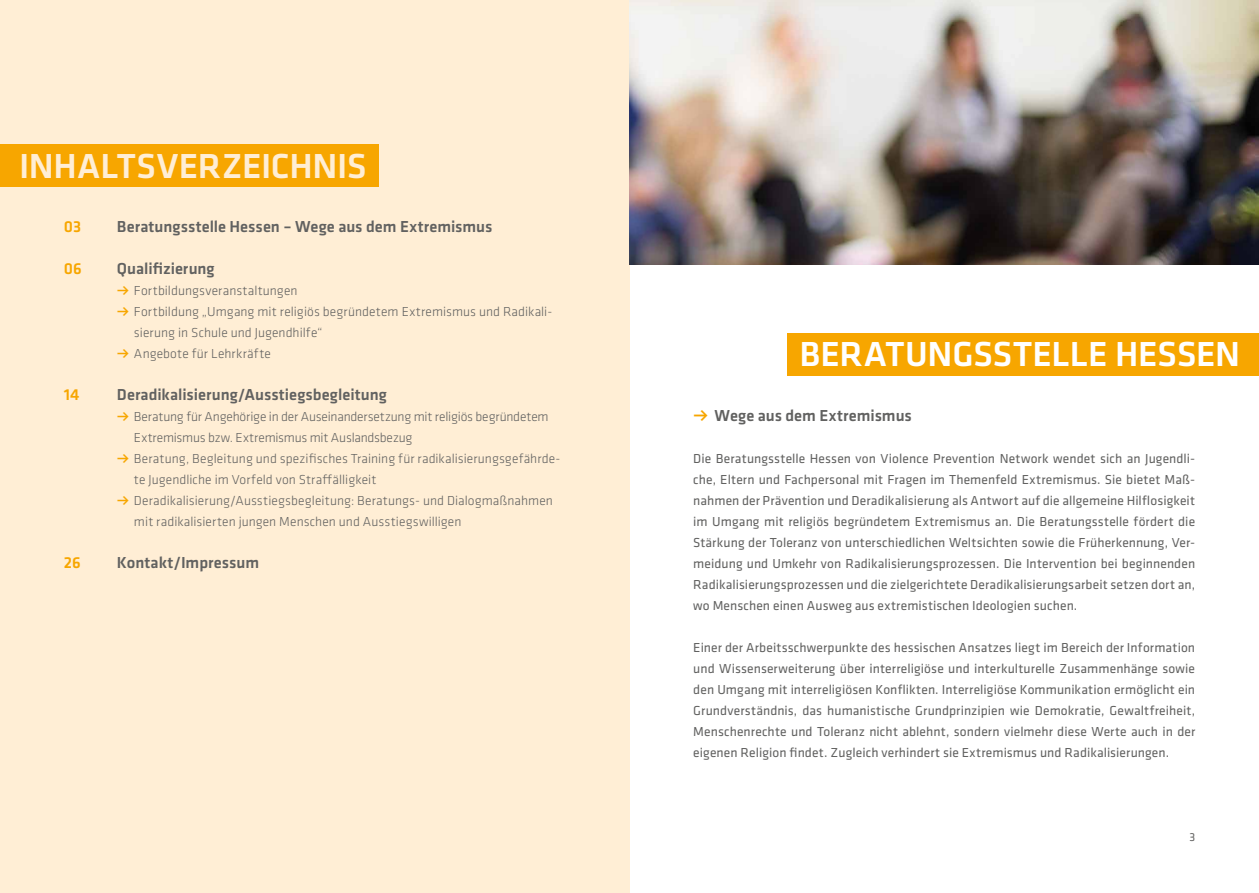
<style>
.page{position:relative;width:1259px;height:893px;background:#fff}
.page>*{position:absolute;margin:0;border:0;box-sizing:border-box;transform-origin:0 0}
.t1{font:500 36px "Klavika";letter-spacing:-.005em;color:#fff}
.t2{font:500 36px "Klavika";letter-spacing:-.01em;color:#ffeed5}
.t3{font:500 16.5px "Klavika";color:#616160}
.t4{font:500 16.5px "Klavika";letter-spacing:.005em;color:#f7a600}
.t5{font:13.5px/21px "Klavika";letter-spacing:.005em;color:#616160;text-align:justify}
.t6{font:300 13.5px/21px "Klavika";color:#616160}
.t7{font:12px "Klavika";color:#616160}
.s1{font-weight:700;color:#f7a600}
</style>
<div class="page">
<div style="left:0;top:0;width:629px;height:893px;background:#ffeed5"></div>
<img style="left:630px;top:0;width:629px;height:264px">
<div style="left:788px;top:333px;width:471px;height:43px;background:#f7a600"></div>
<div style="left:0;top:144px;width:378px;height:43px;background:#f7a600"></div>
<h1 class="t2" style="left:19px;top:146px;width:349px">INHALTSVERZEICHNIS</h1>
<p class="t4" style="left:64px;top:217px;width:19px">03</p>
<p class="t4" style="left:64px;top:259px;width:20px">06</p>
<p class="t4" style="left:64px;top:385px;width:17px">14</p>
<p class="t4" style="left:64px;top:553px;width:18px">26</p>
<p class="t3" style="left:117px;top:217px;width:377px">Beratungsstelle Hessen – Wege aus dem Extremismus</p>
<p class="t3" style="left:117px;top:259px;width:99px">Qualifizierung</p>
<p class="t6" style="left:117px;top:280px;width:182px"><span class="s1">•</span> Fortbildungsveranstaltungen</p>
<p class="t6" style="left:134px;top:301px;width:420px;text-indent:-17px"><span class="s1">•</span> Fortbildung „Umgang mit religiös begründetem Extremismus und Radikali&shy;sierung in Schule und Jugendhilfe“</p>
<p class="t6" style="left:117px;top:343px;width:156px"><span class="s1">•</span> Angebote für Lehrkräfte</p>
<p class="t3" style="left:117px;top:385px;width:271px">Deradikalisierung/Ausstiegsbegleitung</p>
<p class="t6" style="left:134px;top:406px;width:416px;text-indent:-17px"><span class="s1">•</span> Beratung für Angehörige in der Auseinandersetzung mit religiös begründetem<br>Extremismus bzw. Extremismus mit Auslandsbezug</p>
<p class="t6" style="left:134px;top:448px;width:428px;text-indent:-17px"><span class="s1">•</span> Beratung, Begleitung und spezifisches Training für radikalisierungsgefährde&shy;te Jugendliche im Vorfeld von Straffälligkeit</p>
<p class="t6" style="left:134px;top:490px;width:420px;text-indent:-17px"><span class="s1">•</span> Deradikalisierung/Ausstiegsbegleitung: Beratungs- und Dialogmaßnahmen mit radikalisierten jungen Menschen und Ausstiegswilligen</p>
<p class="t3" style="left:117px;top:553px;width:144px">Kontakt/Impressum</p>
<h1 class="t1" style="left:799px;top:335px;width:442px">BERATUNGSSTELLE HESSEN</h1>
<p class="t3" style="left:693px;top:406px;width:220px"><span class="s1">•</span> Wege aus dem Extremismus</p>
<p class="t5" style="left:693px;top:448px;width:503px">Die Beratungsstelle Hessen von Violence Prevention Network wendet sich an Jugendli&shy;che, Eltern und Fachpersonal mit Fragen im Themenfeld Extremismus. Sie bietet Maß&shy;nahmen der Prävention und Deradikalisierung als Antwort auf die allgemeine Hilflosigkeit im Umgang mit religiös begründetem Extremismus an. Die Beratungsstelle fördert die Stärkung der Toleranz von unterschiedlichen Weltsichten sowie die Früherkennung, Ver&shy;meidung und Umkehr von Radikalisierungsprozessen. Die Intervention bei beginnenden Radikalisierungsprozessen und die zielgerichtete Deradikalisierungsarbeit setzen dort an, wo Menschen einen Ausweg aus extremistischen Ideologien suchen.</p>
<p class="t5" style="left:693px;top:637px;width:503px">Einer der Arbeitsschwerpunkte des hessischen Ansatzes liegt im Bereich der Information und Wissenserweiterung über interreligiöse und interkulturelle Zusammenhänge sowie den Umgang mit interreligiösen Konflikten. Interreligiöse Kommunikation ermöglicht ein Grundverständnis, das humanistische Grundprinzipien wie Demokratie, Gewaltfreiheit, Menschenrechte und Toleranz nicht ablehnt, sondern vielmehr diese Werte auch in der eigenen Religion findet. Zugleich verhindert sie Extremismus und Radikalisierungen.</p>
<p class="t7" style="left:1189px;top:830px;width:7px">3</p>
</div>
